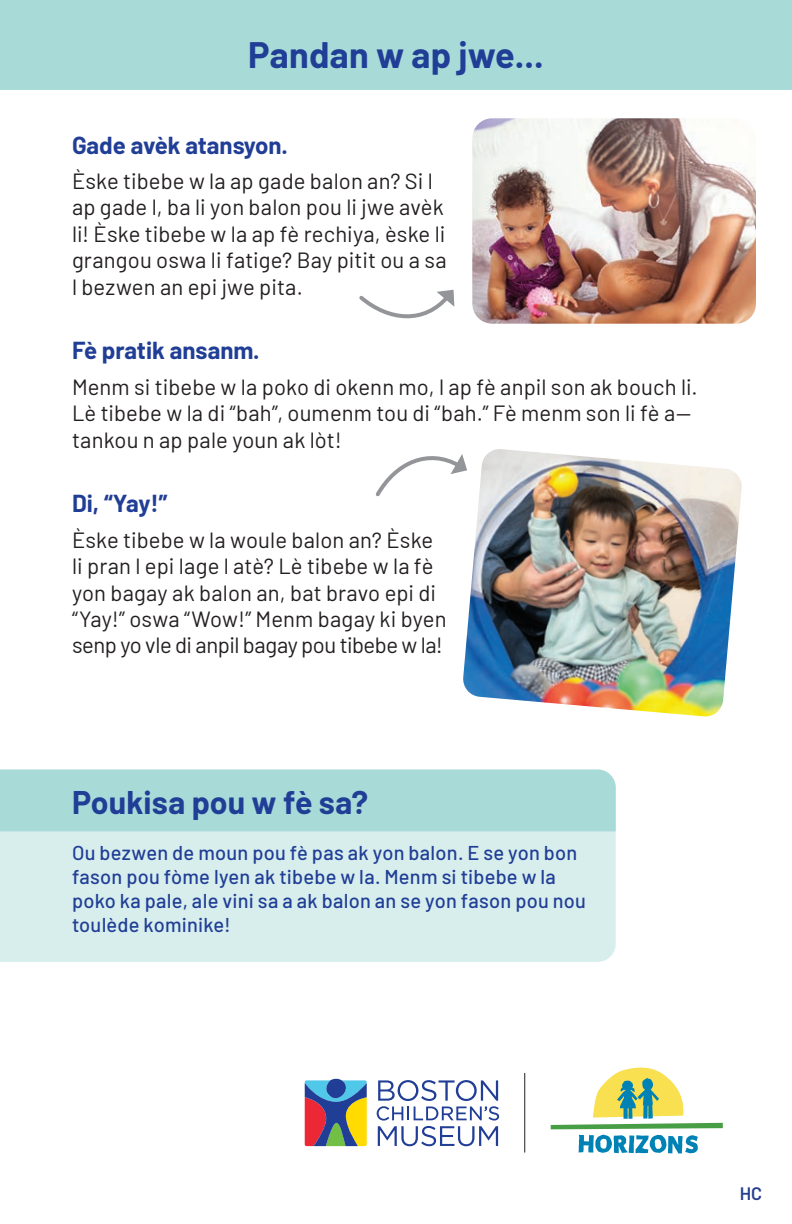
<style>
.page{position:relative;width:792px;height:1224px;background:#fff}
.page>*{position:absolute;margin:0;border:0;box-sizing:border-box;transform-origin:0 0}
.t1{font:700 36px "Barlow";letter-spacing:.005em;color:#203e96}
.t2{font:700 32px "Barlow";letter-spacing:.005em;color:#203e96}
.t3{font:700 24px "Barlow";color:#203e96}
.t4{font:22px/26.4px "Barlow";letter-spacing:.005em;color:#231f20}
.t5{font:500 20px/24px "Barlow";letter-spacing:.01em;color:#203e96}
.t6{font:600 18px "Barlow";color:#253f8e}
</style>
<div class="page">
<svg style="left:377px;top:1080px;width:122px;height:66px"></svg>
<svg style="left:305px;top:1079px;width:62px;height:67px;background:#837a73"></svg>
<hr style="left:524px;top:1073px;width:1px;height:80px;background:#231f20">
<svg style="left:579px;top:1135px;width:119px;height:18px"></svg>
<svg style="left:551px;top:1068px;width:172px;height:61px"></svg>
<div style="left:0;top:0;width:792px;height:90px;background:#a8dbd8"></div>
<div style="left:0;top:831px;width:616px;height:131px;background:#d8eeed"></div>
<div style="left:0;top:770px;width:616px;height:61px;background:#a8dbd8"></div>
<img style="left:472px;top:118px;width:284px;height:206px">
<img style="left:463px;top:449px;width:279px;height:268px">
<svg style="left:375px;top:449px;width:92px;height:51px"></svg>
<svg style="left:359px;top:290px;width:95px;height:29px"></svg>
<p class="t1" style="left:248px;top:28px;width:297px">Pandan w ap jwe...</p>
<p class="t3" style="left:72px;top:127px;width:218px">Gade avèk atansyon.</p>
<p class="t4" style="left:72px;top:166px;width:376px">Èske tibebe w la ap gade balon an? Si l ap gade l, ba li yon balon pou li jwe avèk li! Èske tibebe w la ap fè rechiya, èske li grangou oswa li fatige? Bay pitit ou a sa l bezwen an epi jwe pita.</p>
<p class="t3" style="left:72px;top:333px;width:189px">Fè pratik ansanm.</p>
<p class="t4" style="left:72px;top:372px;width:627px">Menm si tibebe w la poko di okenn mo, l ap fè anpil son ak bouch li.<br>Lè tibebe w la di “bah”, oumenm tou di “bah.” Fè menm son li fè a— tankou n ap pale youn ak lòt!</p>
<p class="t3" style="left:72px;top:486px;width:97px">Di, “Yay!”</p>
<p class="t4" style="left:72px;top:525px;width:376px">Èske tibebe w la woule balon an? Èske li pran l epi lage l atè? Lè tibebe w la fè yon bagay ak balon an, bat bravo epi di “Yay!” oswa “Wow!” Menm bagay ki byen senp yo vle di anpil bagay pou tibebe w la!</p>
<p class="t2" style="left:72px;top:779px;width:298px">Poukisa pou w fè sa?</p>
<p class="t5" style="left:72px;top:839px;width:516px">Ou bezwen de moun pou fè pas ak yon balon. E se yon bon fason pou fòme lyen ak tibebe w la. Menm si tibebe w la poko ka pale, ale vini sa a ak balon an se yon fason pou nou toulède kominike!</p>
<p class="t6" style="left:740px;top:1180px;width:24px">HC</p>
</div>
